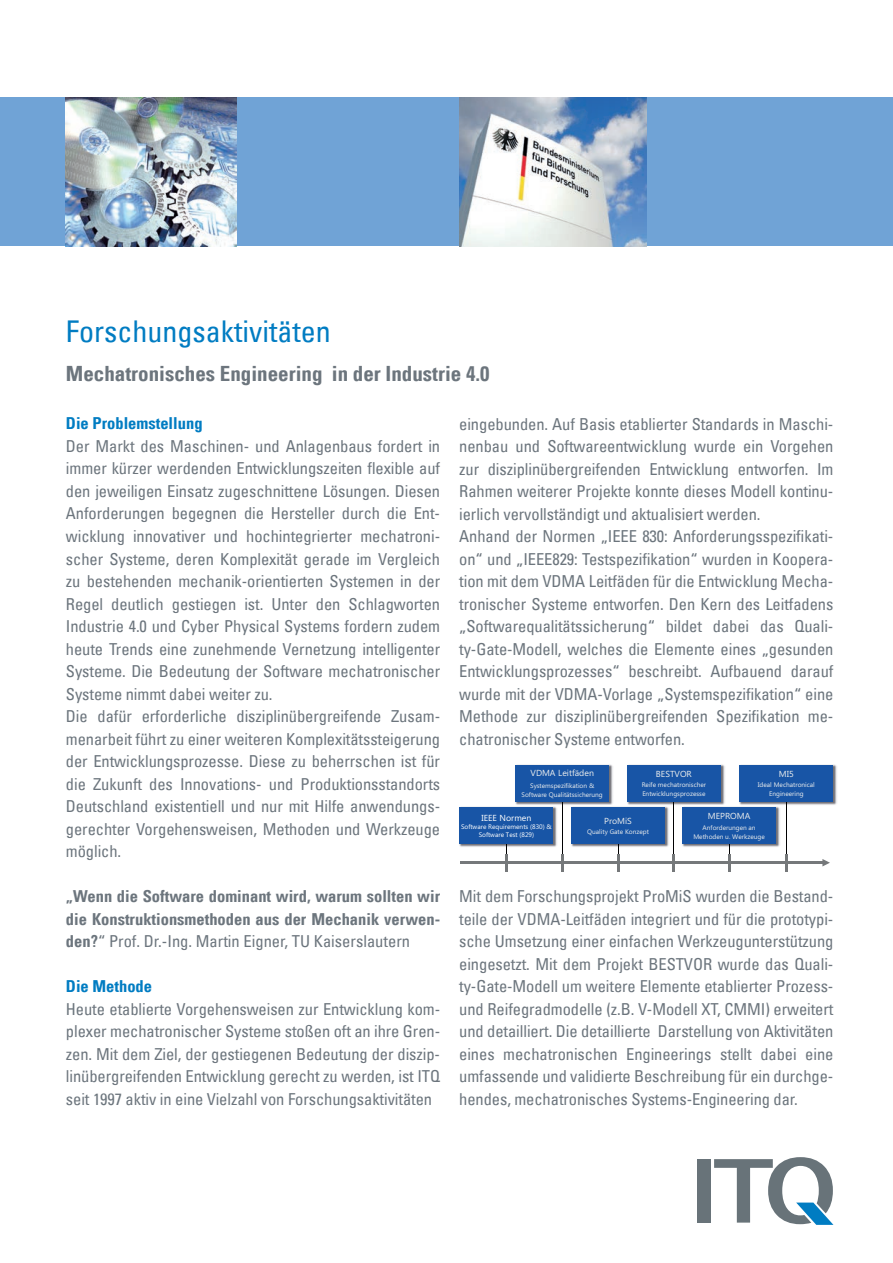
<style>
.page{position:relative;width:893px;height:1263px;background:#fff}
.page>*{position:absolute;margin:0;border:0;box-sizing:border-box;transform-origin:0 0}
.t1{font:condensed 30px "Univers LT";color:#007cc2}
.t2{font:700 condensed 21px "Univers LT";color:#6c757d}
.t3{font:condensed 16.5px/22.5px "Univers LT";letter-spacing:-.005em;color:#6c757d}
.t4{font:700 condensed 16.5px/22.5px "Univers LT";color:#6c757d;text-align:justify}
.t5{font:700 condensed 16.5px "Univers LT";color:#007cc2}
.t6{font:8.7px "Segoe UI";color:#edeeed}
.t7{font:8.7px "Segoe UI";color:#fff}
.t8{font:6.6px/9.1px "Segoe UI";color:#edeeed;text-align:center}
.t9{font:6.6px/7.9px "Segoe UI";color:#fff;text-align:center}
.s1{font-weight:400}
</style>
<div class="page">
<div style="left:0;top:97px;width:893px;height:149px;background:#70a3d6"></div>
<div style="left:697px;top:1159px;width:13px;height:63px;background:#687379"></div>
<svg style="left:714px;top:1157px;width:119px;height:68px"></svg>
<img style="left:66px;top:97px;width:170px;height:149px">
<img style="left:459px;top:97px;width:187px;height:149px">
<img style="left:459px;top:806px;width:98px;height:41px">
<div style="left:460px;top:807px;width:93px;height:37px;background:#1855a6"></div>
<img style="left:515px;top:764px;width:98px;height:41px">
<div style="left:516px;top:765px;width:93px;height:37px;background:#1855a6"></div>
<img style="left:571px;top:806px;width:98px;height:41px">
<div style="left:571px;top:807px;width:94px;height:37px;background:#1855a6"></div>
<img style="left:627px;top:764px;width:98px;height:41px">
<div style="left:627px;top:765px;width:94px;height:37px;background:#1855a6"></div>
<img style="left:682px;top:806px;width:98px;height:41px">
<div style="left:682px;top:807px;width:94px;height:37px;background:#1855a6"></div>
<hr style="left:562px;top:802px;width:1px;height:59px;background:#000001">
<hr style="left:674px;top:802px;width:1px;height:59px;background:#000001">
<hr style="left:460px;top:861px;width:364px;height:3px;background:#75787a">
<svg style="left:822px;top:859px;width:8px;height:7px"></svg>
<hr style="left:505px;top:854px;width:3px;height:17px;background:#75787a">
<hr style="left:728px;top:854px;width:3px;height:17px;background:#75787a">
<hr style="left:561px;top:854px;width:3px;height:17px;background:#75787a">
<svg style="left:617px;top:844px;width:2px;height:27px"></svg>
<hr style="left:672px;top:854px;width:3px;height:17px;background:#75787a">
<img style="left:739px;top:764px;width:98px;height:41px">
<div style="left:740px;top:765px;width:93px;height:37px;background:#1855a6"></div>
<hr style="left:786px;top:802px;width:1px;height:60px;background:#000001">
<hr style="left:785px;top:854px;width:3px;height:17px;background:#75787a">
<h1 class="t1" style="left:66px;top:312px;width:266px">Forschungsaktivitäten</h1>
<p class="t2" style="left:66px;top:361px;width:425px">Mechatronisches Engineering in der Industrie 4.0</p>
<p class="t5" style="left:66px;top:413px;width:138px">Die Problemstellung</p>
<p class="t3" style="left:66px;top:435px;width:376px">Der Markt des Maschinen- und Anlagenbaus fordert in immer kürzer werdenden Entwicklungszeiten flexible auf den jeweiligen Einsatz zugeschnittene Lösungen. Diesen Anforderungen begegnen die Hersteller durch die Ent&shy;wicklung innovativer und hochintegrierter mechatroni&shy;scher Systeme, deren Komplexität gerade im Vergleich zu bestehenden mechanik-orientierten Systemen in der Regel deutlich gestiegen ist. Unter den Schlagworten Industrie 4.0 und Cyber Physical Systems fordern zudem heute Trends eine zunehmende Vernetzung intelligenter Systeme. Die Bedeutung der Software mechatronischer Systeme nimmt dabei weiter zu.<br>Die dafür erforderliche disziplinübergreifende Zusam&shy;menarbeit führt zu einer weiteren Komplexitätssteigerung der Entwicklungsprozesse. Diese zu beherrschen ist für die Zukunft des Innovations- und Produktionsstandorts Deutschland existentiell und nur mit Hilfe anwendungs&shy;gerechter Vorgehensweisen, Methoden und Werkzeuge möglich.</p>
<p class="t4" style="left:66px;top:885px;width:376px">„Wenn die Software dominant wird, warum sollten wir die Konstruktionsmethoden aus der Mechanik verwen&shy;den?<span class="s1">“ Prof. Dr.-Ing. Martin Eigner, TU Kaiserslautern</span></p>
<p class="t5" style="left:66px;top:976px;width:88px">Die Methode</p>
<p class="t3" style="left:66px;top:997px;width:376px;text-align:justify">Heute etablierte Vorgehensweisen zur Entwicklung kom&shy;plexer mechatronischer Systeme stoßen oft an ihre Gren&shy;zen. Mit dem Ziel, der gestiegenen Bedeutung der diszip&shy;linübergreifenden Entwicklung gerecht zu werden, ist ITQ seit 1997 aktiv in eine Vielzahl von Forschungsaktivitäten</p>
<p class="t3" style="left:459px;top:412px;width:376px">eingebunden. Auf Basis etablierter Standards in Maschi&shy;nenbau und Softwareentwicklung wurde ein Vorgehen zur disziplinübergreifenden Entwicklung entworfen. Im Rahmen weiterer Projekte konnte dieses Modell kontinu&shy;ierlich vervollständigt und aktualisiert werden.<br>Anhand der Normen „IEEE 830: Anforderungsspezifikati&shy;on“ und „IEEE829: Testspezifikation“ wurden in Koopera&shy;tion mit dem VDMA Leitfäden für die Entwicklung Mecha&shy;tronischer Systeme entworfen. Den Kern des Leitfadens „Softwarequalitätssicherung“ bildet dabei das Quali&shy;ty-Gate-Modell, welches die Elemente eines „gesunden Entwicklungsprozesses“ beschreibt. Aufbauend darauf wurde mit der VDMA-Vorlage „Systemspezifikation“ eine Methode zur disziplinübergreifenden Spezifikation me&shy;chatronischer Systeme entworfen.</p>
<p class="t6" style="left:531px;top:767px;width:65px">VDMA Leitfäden</p>
<p class="t8" style="left:522px;top:781px;width:83px">Systemspezifikation &amp;<br>Software Qualitätssicherung</p>
<p class="t6" style="left:656px;top:768px;width:37px">BESTVOR</p>
<p class="t8" style="left:642px;top:780px;width:66px;text-align:left">Reife mechatronischer<br>Entwicklungsprozesse</p>
<p class="t6" style="left:779px;top:768px;width:16px">MI5</p>
<p class="t8" style="left:758px;top:780px;width:58px">Ideal Mechatronical<br>Engineering</p>
<p class="t6" style="left:708px;top:809px;width:44px">MEPROMA</p>
<p class="t8" style="left:693px;top:823px;width:73px">Anforderungen an<br>Methoden u. Werkzeuge</p>
<p class="t7" style="left:481px;top:812px;width:51px">IEEE Normen</p>
<p class="t9" style="left:461px;top:822px;width:92px">Software Requirements (830) &amp;<br>Software Test (829)</p>
<p class="t6" style="left:604px;top:815px;width:29px">ProMiS</p>
<p class="t8" style="left:587px;top:826px;width:63px">Quality Gate Konzept</p>
<p class="t3" style="left:459px;top:885px;width:376px;text-align:justify">Mit dem Forschungsprojekt ProMiS wurden die Bestand&shy;teile der VDMA-Leitfäden integriert und für die prototypi&shy;sche Umsetzung einer einfachen Werkzeugunterstützung eingesetzt. Mit dem Projekt BESTVOR wurde das Quali&shy;ty-Gate-Modell um weitere Elemente etablierter Prozess&shy;und Reifegradmodelle (z.B. V-Modell XT, CMMI) erweitert und detailliert. Die detaillierte Darstellung von Aktivitäten eines mechatronischen Engineerings stellt dabei eine umfassende und validierte Beschreibung für ein durchge&shy;hendes, mechatronisches Systems-Engineering dar.</p>
</div>
